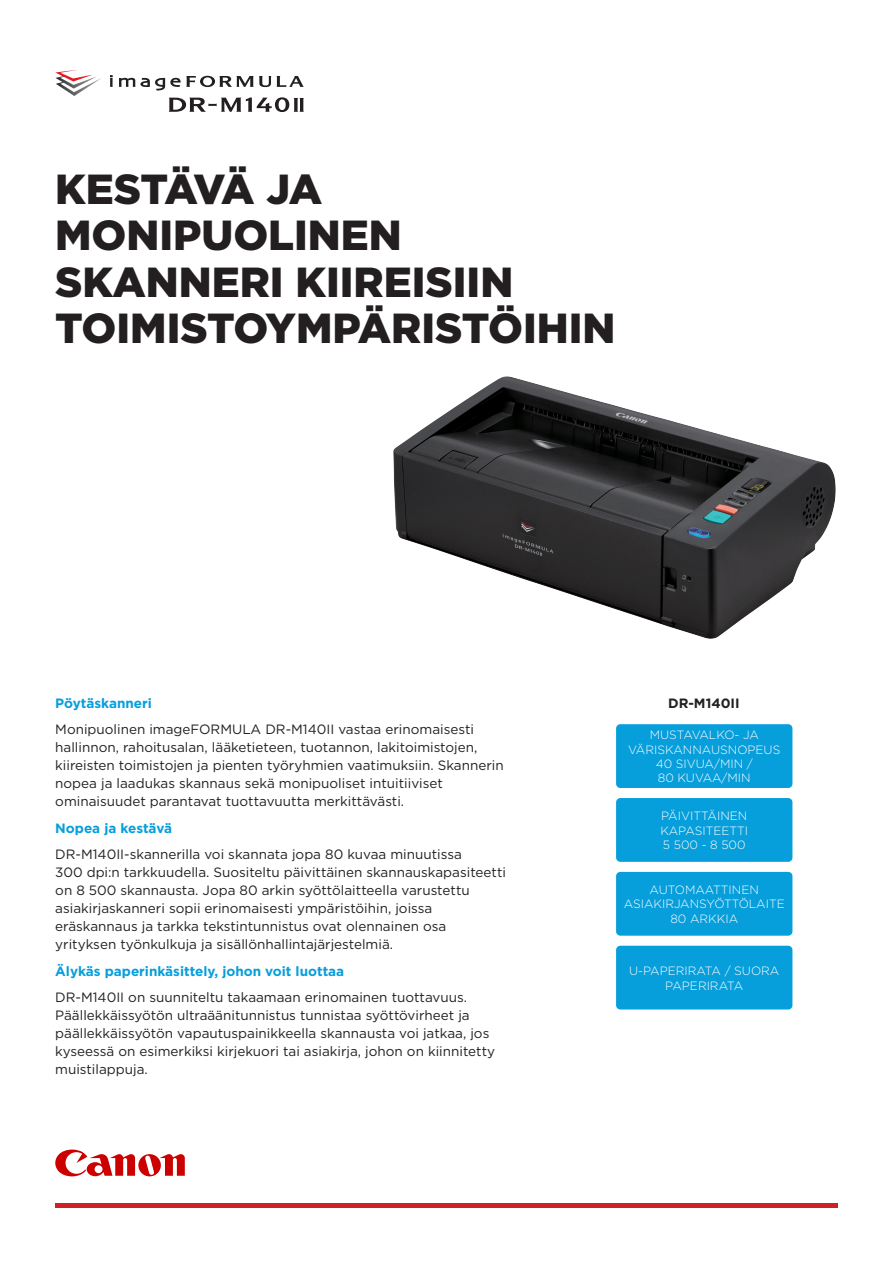
<style>
.page{position:relative;width:893px;height:1263px;background:#fff}
.page>*{position:absolute;margin:0;border:0;box-sizing:border-box;transform-origin:0 0}
.COVER_HEADER_MEDIUM{font:900 42px/46.5px "Gotham";color:#231f20}
.BODY_BULLETS{font:13.5px/18px "Gotham";color:#231f20}
.SUBHEAD{font:700 13.5px "Gotham";color:#069edb}
.SUBHEAD-2{font:700 13.5px "Gotham";color:#231f20}
.COVER_HEADER_SMALL{font:300 12px/14.4px "Gotham";color:#fff;text-align:center}
</style>
<div class="page">
<div style="left:55px;top:1203px;width:783px;height:5px;background:#cf2026"></div>
<svg style="left:55px;top:1149px;width:130px;height:27px"></svg>
<img style="left:393px;top:377px;width:442px;height:261px">
<div style="left:616px;top:724px;width:176px;height:64px;background:#069edb;border-radius:4px"></div>
<div style="left:616px;top:798px;width:176px;height:64px;background:#069edb;border-radius:4px"></div>
<div style="left:616px;top:872px;width:176px;height:64px;background:#069edb;border-radius:4px"></div>
<div style="left:616px;top:946px;width:176px;height:63px;background:#069edb;border-radius:4px"></div>
<svg style="left:55px;top:76px;width:46px;height:20px"></svg>
<svg style="left:110px;top:75px;width:3px;height:12px"></svg>
<svg style="left:119px;top:76px;width:185px;height:15px"></svg>
<svg style="left:169px;top:97px;width:135px;height:15px"></svg>
<p class="COVER_HEADER_MEDIUM" style="left:55px;top:165px;width:562px">KESTÄVÄ JA<br>MONIPUOLINEN<br>SKANNERI KIIREISIIN<br>TOIMISTOYMPÄRISTÖIHIN</p>
<p class="SUBHEAD" style="left:55px;top:694px;width:98px">Pöytäskanneri</p>
<p class="BODY_BULLETS" style="left:55px;top:720px;width:450px">Monipuolinen imageFORMULA DR-M140II vastaa erinomaisesti hallinnon, rahoitusalan, lääketieteen, tuotannon, lakitoimistojen, kiireisten toimistojen ja pienten työryhmien vaatimuksiin. Skannerin nopea ja laadukas skannaus sekä monipuoliset intuitiiviset ominaisuudet parantavat tuottavuutta merkittävästi.</p>
<p class="SUBHEAD" style="left:55px;top:819px;width:118px">Nopea ja kestävä</p>
<p class="BODY_BULLETS" style="left:55px;top:845px;width:452px">DR-M140II-skannerilla voi skannata jopa 80 kuvaa minuutissa<br>300 dpi:n tarkkuudella. Suositeltu päivittäinen skannauskapasiteetti on 8 500 skannausta. Jopa 80 arkin syöttölaitteella varustettu asiakirjaskanneri sopii erinomaisesti ympäristöihin, joissa eräskannaus ja tarkka tekstintunnistus ovat olennainen osa yrityksen työnkulkuja ja sisällönhallintajärjestelmiä.</p>
<p class="SUBHEAD" style="left:55px;top:962px;width:290px">Älykäs paperinkäsittely, johon voit luottaa</p>
<p class="BODY_BULLETS" style="left:55px;top:988px;width:441px">DR-M140II on suunniteltu takaamaan erinomainen tuottavuus.<br>Päällekkäissyötön ultraäänitunnistus tunnistaa syöttövirheet ja päällekkäissyötön vapautuspainikkeella skannausta voi jatkaa, jos kyseessä on esimerkiksi kirjekuori tai asiakirja, johon on kiinnitetty muistilappuja.</p>
<p class="SUBHEAD-2" style="left:668px;top:694px;width:73px">DR-M140II</p>
<p class="COVER_HEADER_SMALL" style="left:628px;top:727px;width:154px">MUSTAVALKO- JA<br>VÄRISKANNAUSNOPEUS<br>40 SIVUA/MIN /<br>80 KUVAA/MIN</p>
<p class="COVER_HEADER_SMALL" style="left:660px;top:808px;width:89px;text-align:justify">PÄIVITTÄINEN KAPASITEETTI 5 500 - 8 500</p>
<p class="COVER_HEADER_SMALL" style="left:624px;top:882px;width:163px">AUTOMAATTINEN<br>ASIAKIRJANSYÖTTÖLAITE<br>80 ARKKIA</p>
<p class="COVER_HEADER_SMALL" style="left:629px;top:963px;width:152px">U-PAPERIRATA / SUORA<br>PAPERIRATA</p>
</div>
